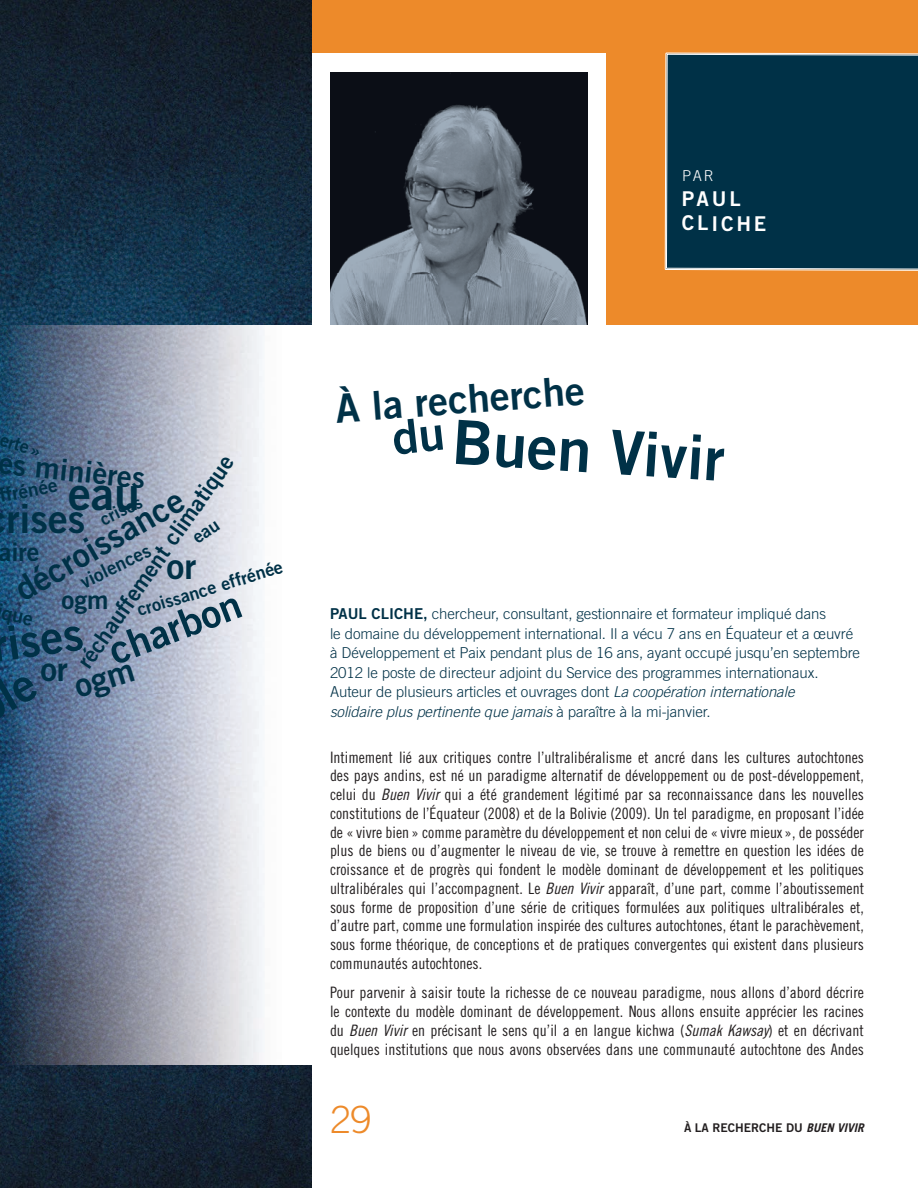
<style>
.page{position:relative;width:918px;height:1188px;background:#fff}
.page>*{position:absolute;margin:0;border:0;box-sizing:border-box;transform-origin:0 0}
.t1{font:61.2px "Trade Gothic Bold Two";color:#003147}
.t2{font:46.05px "Trade Gothic Bold Two";color:#003147}
.t3{font:45.9px "Trade Gothic Bold Two";color:#003147}
.t4{font:39.75px "Trade Gothic Bold Two";color:#003147}
.t5{font:39.6px "Trade Gothic Bold Two";color:#003147}
.t6{font:300 37.5px "Trade Gothic";color:#ed8a2a}
.t7{font:35.7px "Trade Gothic Bold Two";color:#003147}
.t8{font:33.75px "Trade Gothic Bold Two";color:#003147}
.t9{font:33.15px "Trade Gothic Bold Two";color:#003147}
.t10{font:29.7px "Trade Gothic Bold Two";color:#003147}
.t11{font:25.65px "Trade Gothic Bold Two";color:#003147}
.t12{font:25.5px "Trade Gothic Bold Two";color:#003147}
.t13{font:22.65px "Trade Gothic Bold Two";color:#003147}
.t14{font:20.4px/24.6px "Trade Gothic Bold Two";letter-spacing:.135em;color:#fff}
.t15{font:19.2px "Trade Gothic Bold Two";color:#003147}
.t16{font:19.05px "Trade Gothic Bold Two";color:#003147}
.t17{font:18px "Trade Gothic Bold Two";color:#003147}
.t18{font:17.85px "Trade Gothic Bold Two";color:#003147}
.t19{font:15.75px/18.8px "Trade Gothic Cond Eighteen";color:#231f20;text-align:justify}
.t20{font:300 15px/19.5px "Trade Gothic";letter-spacing:-.005em;color:#003147}
.t21{font:300 15px "Trade Gothic";color:#fff}
.t22{font:12px "Trade Gothic Bold Two";color:#231f20}
.s1{font-family:"Trade Gothic Bold Two";font-weight:400}
.s2{font-style:italic}
.s3{font-family:"Trade Gothic Cond Eighteen Obl"}
.s4{font-family:"Trade Gothic";font-weight:700;font-style:italic}
</style>
<div class="page">
<img style="left:0;top:0;width:312px;height:1188px">
<div style="left:312px;top:0;width:606px;height:324px;background:#ed8a2a"></div>
<div style="left:312px;top:53px;width:294px;height:503px;background:#fff"></div>
<svg style="left:665px;top:52px;width:253px;height:273px"></svg>
<div style="left:666px;top:54px;width:252px;height:215px;background:#003147"></div>
<img style="left:330px;top:72px;width:258px;height:252px">
<img style="left:0;top:325px;width:312px;height:740px">
<svg style="left:0;top:609px;width:33px;height:17px"></svg>
<svg style="left:74px;top:663px;width:61px;height:36px;background:#8393b1"></svg>
<svg style="left:193px;top:521px;width:27px;height:23px"></svg>
<svg style="left:0;top:674px;width:39px;height:36px"></svg>
<p class="t21" style="left:682px;top:167px;width:34px">PAR</p>
<p class="t14" style="left:682px;top:186px;width:86px">PAUL<br>CLICHE</p>
<p class="t17" style="left:4px;top:428px;width:44px;rotate:18deg">erte »</p>
<h3 class="t8" style="left:7px;top:574px;width:191px;rotate:-30deg">décroissance</h3>
<h3 class="t13" style="left:71px;top:658px;width:256px;rotate:-55deg">réchauffement climatique</h3>
<h3 class="t10" style="left:0;top:444px;width:149px;rotate:6deg">es minières</h3>
<p class="t15" style="left:-3px;top:484px;width:60px;rotate:-11deg">ffrénée</p>
<h2 class="t2" style="left:68px;top:465px;width:73px">eau</h2>
<h3 class="t5" style="left:6px;top:495px;width:81px">rises</h3>
<p class="t18" style="left:96px;top:510px;width:46px;rotate:-26deg">crises</p>
<h3 class="t12" style="left:-1px;top:536px;width:42px">aire</h3>
<p class="t16" style="left:76px;top:572px;width:77px;rotate:-26deg">violences</p>
<h3 class="t3" style="left:-12px;top:618px;width:93px;rotate:-8deg">rises</h3>
<h3 class="t7" style="left:167px;top:545px;width:31px">or</h3>
<p class="t17" style="left:134px;top:600px;width:153px;rotate:-17deg">croissance effrénée</p>
<h3 class="t11" style="left:62px;top:584px;width:49px">ogm</h3>
<h3 class="t5" style="left:101px;top:629px;width:140px;rotate:-21deg">charbon</h3>
<h3 class="t9" style="left:40px;top:648px;width:29px">or</h3>
<h3 class="t4" style="left:334px;top:383px;width:251px;rotate:-4deg">À la recherche</h3>
<h1 class="t1" style="left:455px;top:403px;width:274px;rotate:4deg">Buen Vivir</h1>
<p class="t20" style="left:330px;top:604px;width:532px"><span class="s1">PAUL CLICHE,</span> chercheur, consultant, gestionnaire et formateur impliqué dans<br>le domaine du développement international. Il a vécu 7 ans en Équateur et a œuvré à Développement et Paix pendant plus de 16 ans, ayant occupé jusqu’en septembre 2012 le poste de directeur adjoint du Service des programmes internationaux.<br>Auteur de plusieurs articles et ouvrages dont <span class="s2">La coopération internationale<br>solidaire plus pertinente que jamais</span> à paraître à la mi-janvier.</p>
<p class="t19" style="left:330px;top:748px;width:536px">Intimement lié aux critiques contre l’ultralibéralisme et ancré dans les cultures autochtones des pays andins, est né un paradigme alternatif de développement ou de post-développement, celui du <span class="s3">Buen Vivir</span> qui a été grandement légitimé par sa reconnaissance dans les nouvelles constitutions de l’Équateur (2008) et de la Bolivie (2009). Un tel paradigme, en proposant l’idée de « vivre bien » comme paramètre du développement et non celui de « vivre mieux », de posséder plus de biens ou d’augmenter le niveau de vie, se trouve à remettre en question les idées de croissance et de progrès qui fondent le modèle dominant de développement et les politiques ultralibérales qui l’accompagnent. Le <span class="s3">Buen Vivir</span> apparaît, d’une part, comme l’aboutissement sous forme de proposition d’une série de critiques formulées aux politiques ultralibérales et, d’autre part, comme une formulation inspirée des cultures autochtones, étant le parachèvement, sous forme théorique, de conceptions et de pratiques convergentes qui existent dans plusieurs communautés autochtones.</p>
<p class="t19" style="left:330px;top:983px;width:536px">Pour parvenir à saisir toute la richesse de ce nouveau paradigme, nous allons d’abord décrire le contexte du modèle dominant de développement. Nous allons ensuite apprécier les racines du <span class="s3">Buen Vivir</span> en précisant le sens qu’il a en langue kichwa (<span class="s3">Sumak Kawsay</span>) et en décrivant quelques institutions que nous avons observées dans une communauté autochtone des Andes</p>
<h3 class="t6" style="left:330px;top:1097px;width:43px">29</h3>
<p class="t22" style="left:684px;top:1120px;width:181px">À LA RECHERCHE DU <span class="s4">BUEN VIVIR</span></p>
</div>
